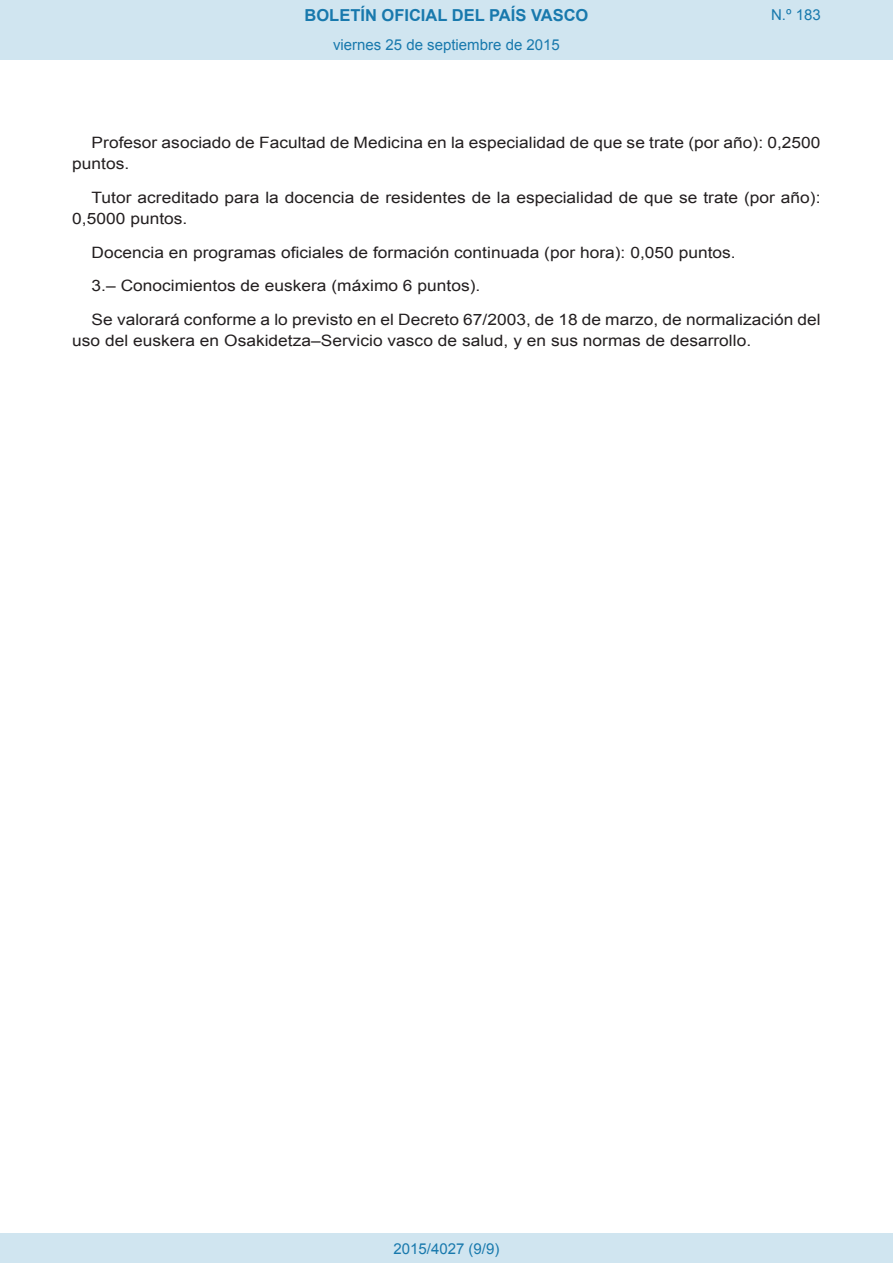
<style>
.page{position:relative;width:893px;height:1263px;background:#fff}
.page>*{position:absolute;margin:0;border:0;box-sizing:border-box;transform-origin:0 0}
.t1{font:700 16.5px "Arial";color:#1879ad}
.BOPVDetalle{font:15.6px/21px "Arial";color:#231f20;scale:1.11 1}
.Paginacion_Centro{font:15px "Arial";color:#1879ad}
</style>
<div class="page">
<div style="left:0;top:0;width:893px;height:60px;background:#d0e5f0"></div>
<div style="left:0;top:1233px;width:893px;height:30px;background:#d0e5f0"></div>
<p class="t1" style="left:305px;top:4px;width:285px">BOLETÍN OFICIAL DEL PAÍS VASCO</p>
<p class="Paginacion_Centro" style="left:333px;top:35px;width:228px">viernes 25 de septiembre de 2015</p>
<p class="Paginacion_Centro" style="left:771px;top:5px;width:51px">N.º 183</p>
<p class="BOPVDetalle" style="left:72px;top:132px;width:676px;text-indent:19px">Profesor asociado de Facultad de Medicina en la especialidad de que se trate (por año): 0,2500 puntos.</p>
<p class="BOPVDetalle" style="left:72px;top:187px;width:676px;text-indent:19px">Tutor acreditado para la docencia de residentes de la especialidad de que se trate (por año):<br>0,5000 puntos.</p>
<p class="BOPVDetalle" style="left:92px;top:242px;width:582px">Docencia en programas oficiales de formación continuada (por hora): 0,050 puntos.</p>
<p class="BOPVDetalle" style="left:92px;top:276px;width:352px">3.– Conocimientos de euskera (máximo 6 puntos).</p>
<p class="BOPVDetalle" style="left:72px;top:309px;width:676px;text-indent:19px">Se valorará conforme a lo previsto en el Decreto 67/2003, de 18 de marzo, de normalización del uso del euskera en Osakidetza–Servicio vasco de salud, y en sus normas de desarrollo.</p>
<p class="Paginacion_Centro" style="left:393px;top:1238px;width:107px">2015/4027 (9/9)</p>
</div>
